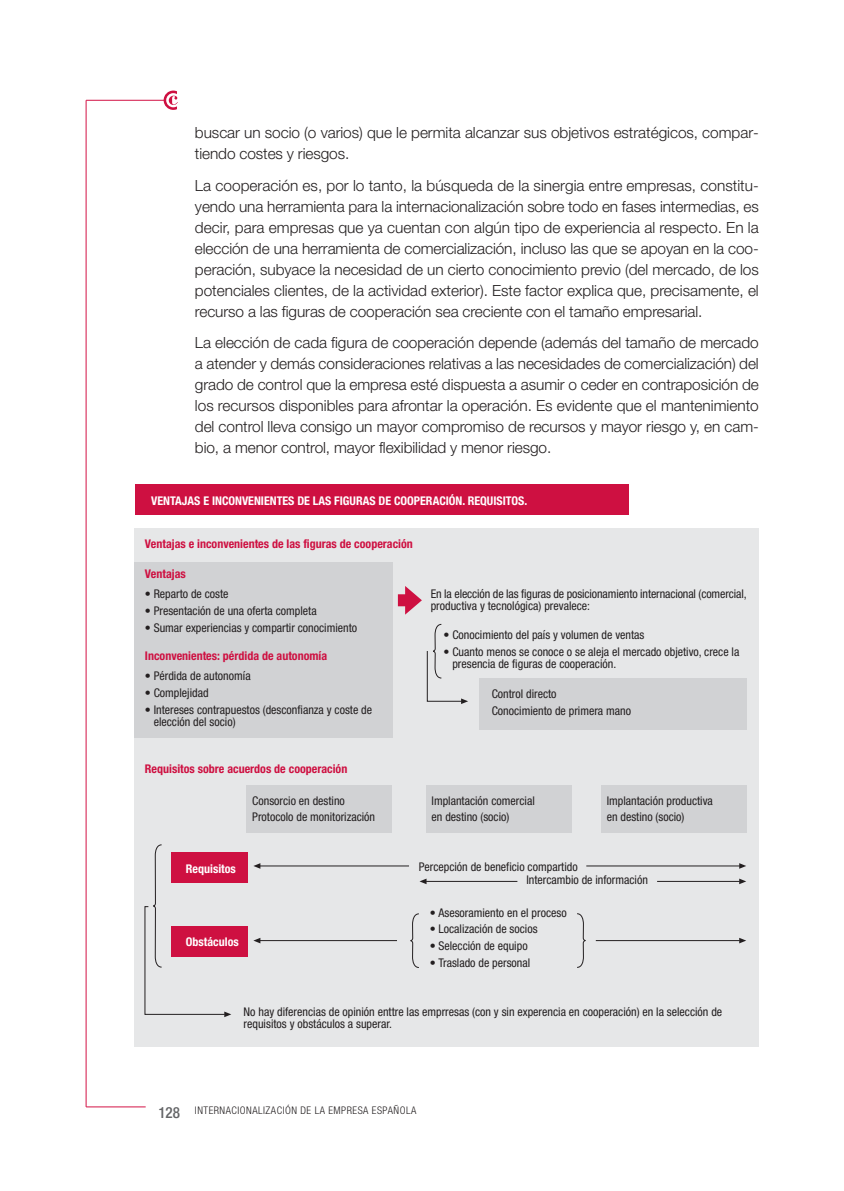
<style>
.page{position:relative;width:844px;height:1191px;background:#fff}
.page>*{position:absolute;margin:0;border:0;box-sizing:border-box;transform-origin:0 0}
.t1{font:300 15.4px/21px "Helvetica Neue";letter-spacing:-.005em;color:#231f20;text-align:justify}
.t2{font:condensed 12.08px/12.1px "Helvetica Neue";color:#231f20}
.t3{font:700 condensed 12.08px "Helvetica Neue";color:#ce1041}
.t4{font:700 condensed 12.08px "Helvetica Neue";color:#fff}
.t5{font:300 condensed 10.5px "Helvetica Neue";letter-spacing:.05em;color:#231f20}
.s1{font-weight:500;font-size:15.4px;color:#636466}
</style>
<div class="page">
<svg style="left:164px;top:91px;width:14px;height:19px"></svg>
<hr style="left:86px;top:100px;width:78px;height:1px;background:#d31145">
<hr style="left:86px;top:100px;width:1px;height:1006px;background:#d31145">
<hr style="left:86px;top:1106px;width:60px;height:1px;background:#d31145">
<div style="left:135px;top:484px;width:493px;height:31px;background:#ce1041"></div>
<div style="left:134px;top:528px;width:624px;height:518px;background:#e6e7e8"></div>
<svg style="left:426px;top:623px;width:42px;height:81px"></svg>
<div style="left:134px;top:562px;width:258px;height:176px;background:#d1d2d4"></div>
<svg style="left:398px;top:586px;width:24px;height:28px"></svg>
<div style="left:479px;top:678px;width:267px;height:51px;background:#d1d2d4"></div>
<div style="left:246px;top:785px;width:146px;height:48px;background:#d1d2d4"></div>
<div style="left:426px;top:785px;width:145px;height:48px;background:#d1d2d4"></div>
<div style="left:600px;top:785px;width:146px;height:48px;background:#d1d2d4"></div>
<div style="left:171px;top:852px;width:77px;height:31px;background:#ce1041"></div>
<div style="left:171px;top:926px;width:77px;height:30px;background:#ce1041"></div>
<hr style="left:586px;top:865px;width:153px;height:1px;background:#231f20">
<svg style="left:739px;top:863px;width:7px;height:5px"></svg>
<hr style="left:657px;top:881px;width:82px;height:1px;background:#231f20">
<svg style="left:739px;top:878px;width:7px;height:6px"></svg>
<hr style="left:426px;top:881px;width:91px;height:1px;background:#231f20">
<svg style="left:419px;top:879px;width:7px;height:5px"></svg>
<hr style="left:260px;top:865px;width:149px;height:1px;background:#231f20">
<svg style="left:253px;top:863px;width:7px;height:5px"></svg>
<svg style="left:253px;top:913px;width:333px;height:55px"></svg>
<hr style="left:595px;top:940px;width:144px;height:1px;background:#231f20">
<svg style="left:739px;top:937px;width:7px;height:6px"></svg>
<svg style="left:144px;top:844px;width:87px;height:173px"></svg>
<p class="t1" style="left:195px;top:124px;width:565px">buscar un socio (o varios) que le permita alcanzar sus objetivos estratégicos, compar&shy;tiendo costes y riesgos.</p>
<p class="t1" style="left:195px;top:176px;width:565px">La cooperación es, por lo tanto, la búsqueda de la sinergia entre empresas, constitu&shy;yendo una herramienta para la internacionalización sobre todo en fases intermedias, es decir, para empresas que ya cuentan con algún tipo de experiencia al respecto. En la elección de una herramienta de comercialización, incluso las que se apoyan en la coo&shy;peración, subyace la necesidad de un cierto conocimiento previo (del mercado, de los potenciales clientes, de la actividad exterior). Este factor explica que, precisamente, el recurso a las figuras de cooperación sea creciente con el tamaño empresarial.</p>
<p class="t1" style="left:195px;top:334px;width:565px">La elección de cada figura de cooperación depende (además del tamaño de mercado a atender y demás consideraciones relativas a las necesidades de comercialización) del grado de control que la empresa esté dispuesta a asumir o ceder en contraposición de los recursos disponibles para afrontar la operación. Es evidente que el mantenimiento del control lleva consigo un mayor compromiso de recursos y mayor riesgo y, en cam&shy;bio, a menor control, mayor flexibilidad y menor riesgo.</p>
<p class="t4" style="left:151px;top:496px;width:377px">VENTAJAS E INCONVENIENTES DE LAS FIGURAS DE COOPERACIÓN. REQUISITOS.</p>
<p class="t3" style="left:145px;top:540px;width:269px">Ventajas e inconvenientes de las figuras de cooperación</p>
<p class="t2" style="left:145px;top:588px;width:85px">• Reparto de coste</p>
<p class="t2" style="left:145px;top:605px;width:173px">• Presentación de una oferta completa</p>
<p class="t2" style="left:145px;top:622px;width:214px">• Sumar experiencias y compartir conocimiento</p>
<p class="t3" style="left:145px;top:569px;width:42px">Ventajas</p>
<p class="t2" style="left:430px;top:588px;width:317px">En la elección de las figuras de posicionamiento internacional (comercial, productiva y tecnológica) prevalece:</p>
<p class="t2" style="left:443px;top:629px;width:202px">• Conocimiento del país y volumen de ventas</p>
<p class="t2" style="left:452px;top:646px;width:288px;text-indent:-9px">• Cuanto menos se conoce o se aleja el mercado objetivo, crece la presencia de figuras de cooperación.</p>
<p class="t2" style="left:491px;top:686px;width:141px;line-height:16.8px">Control directo<br>Conocimiento de primera mano</p>
<p class="t3" style="left:145px;top:651px;width:184px">Inconvenientes: pérdida de autonomía</p>
<p class="t2" style="left:145px;top:671px;width:107px">• Pérdida de autonomía</p>
<p class="t2" style="left:145px;top:688px;width:65px">• Complejidad</p>
<p class="t2" style="left:154px;top:704px;width:220px;text-indent:-9px">• Intereses contrapuestos (desconfianza y coste de elección del socio)</p>
<p class="t3" style="left:145px;top:764px;width:204px">Requisitos sobre acuerdos de cooperación</p>
<p class="t2" style="left:252px;top:793px;width:124px;line-height:16.8px">Consorcio en destino<br>Protocolo de monitorización</p>
<p class="t2" style="left:431px;top:793px;width:105px;line-height:16.8px">Implantación comercial en destino (socio)</p>
<p class="t2" style="left:606px;top:793px;width:108px;line-height:16.8px">Implantación productiva en destino (socio)</p>
<p class="t2" style="left:526px;top:860px;width:123px;line-height:13.7px;text-indent:-107px">Percepción de beneficio compartido<br>Intercambio de información</p>
<p class="t2" style="left:429px;top:907px;width:138px">• Asesoramiento en el proceso</p>
<p class="t2" style="left:429px;top:924px;width:109px">• Localización de socios</p>
<p class="t2" style="left:429px;top:941px;width:99px">• Selección de equipo</p>
<p class="t2" style="left:429px;top:958px;width:102px">• Traslado de personal</p>
<p class="t2" style="left:243px;top:1006px;width:480px">No hay diferencias de opinión enttre las emprresas (con y sin experencia en cooperación) en la selección de requisitos y obstáculos a superar.</p>
<p class="t4" style="left:186px;top:864px;width:51px">Requisitos</p>
<p class="t4" style="left:186px;top:937px;width:54px">Obstáculos</p>
<p class="t5" style="left:158px;top:1106px;width:259px"><span class="s1">128</span> INTERNACIONALIZACIÓN DE LA EMPRESA ESPAÑOLA</p>
</div>
